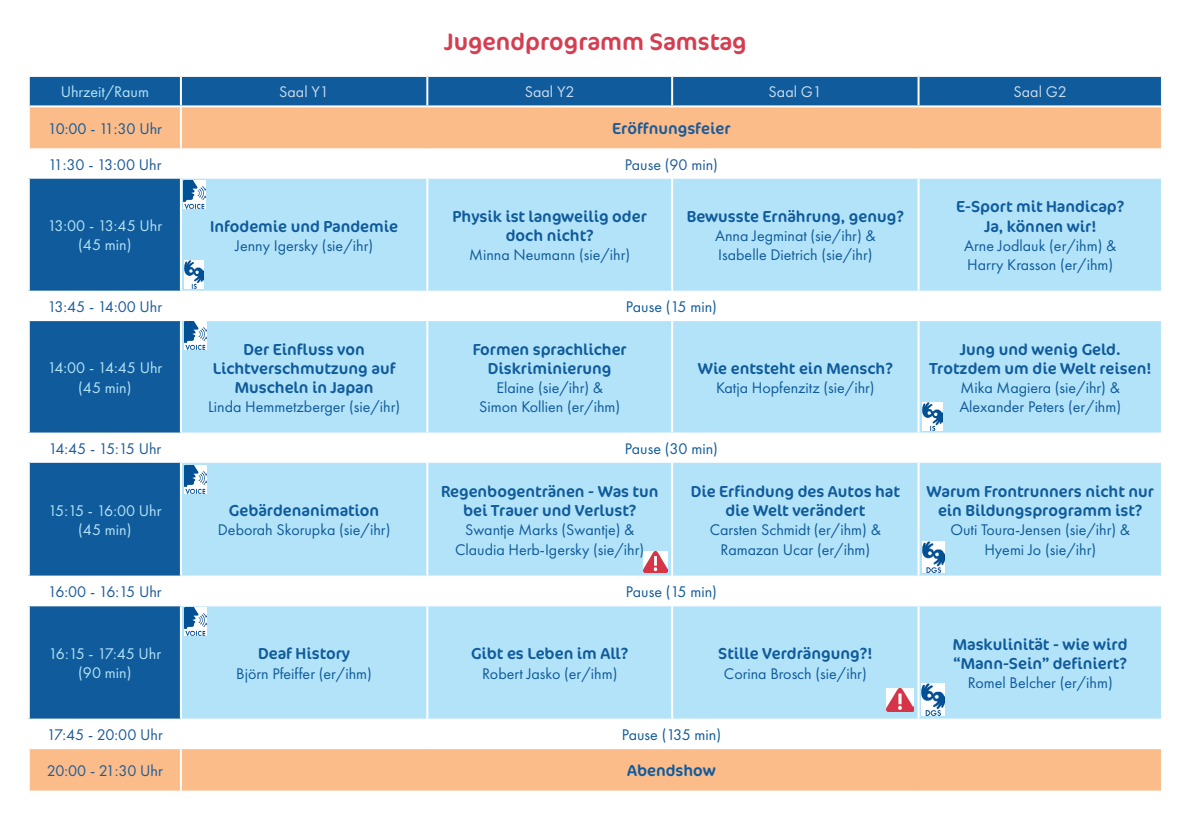
<style>
.page{position:relative;width:1191px;height:840px;background:#fff}
.page>*{position:absolute;margin:0;border:0;box-sizing:border-box;transform-origin:0 0}
.t1{font:24px "Cocon Pro";color:#d53d51}
.t2{font:16px "Futura PT";color:#105b9b}
.t3{font:16px/19.2px "Cocon Pro";color:#105b9b;text-align:center}
.t4{font:16px "Futura PT";color:#b3e3f9}
.t5{font:16px "Futura PT";color:#1d5b98}
.t6{font:16px "Futura PT";color:#105b9c}
.t7{font:16px "Cocon Pro";color:#105b9c}
.t8{font:16px "Futura PT";letter-spacing:-.05em;color:#b3e3f9}
.t9{font:16px "Futura PT";color:#c9dcef}
.t10{font:16px "Cocon Pro";color:#1d5b98}
.t11{font:16px "Futura PT";letter-spacing:-.06em;color:#1d5b98}
.t12{font:16px "Futura PT";letter-spacing:-.05em;color:#1d5b98}
.t13{font:16px "Futura PT";color:#c7daed}
</style>
<div class="page">
<div style="left:30px;top:77px;width:1131px;height:28px;background:#105b9b"></div>
<div style="left:29px;top:106px;width:152px;height:43px;background:#fbbc89"></div>
<div style="left:181px;top:106px;width:981px;height:43px;background:#fbbc89"></div>
<div style="left:29px;top:178px;width:152px;height:113px;background:#105b9b"></div>
<div style="left:182px;top:179px;width:979px;height:111px;background:#b3e3f9"></div>
<div style="left:29px;top:320px;width:152px;height:113px;background:#105b9b"></div>
<div style="left:182px;top:321px;width:979px;height:111px;background:#b3e3f9"></div>
<div style="left:29px;top:461px;width:152px;height:115px;background:#105b9b"></div>
<div style="left:182px;top:462px;width:979px;height:113px;background:#b3e3f9"></div>
<div style="left:29px;top:605px;width:152px;height:114px;background:#105b9b"></div>
<div style="left:182px;top:606px;width:979px;height:112px;background:#b3e3f9"></div>
<div style="left:30px;top:748px;width:1131px;height:42px;background:#fbbc89"></div>
<hr style="left:671px;top:77px;width:2px;height:28px;background:#fff">
<hr style="left:917px;top:77px;width:2px;height:28px;background:#fff">
<hr style="left:671px;top:179px;width:2px;height:111px;background:#fff">
<hr style="left:917px;top:179px;width:2px;height:111px;background:#fff">
<hr style="left:671px;top:321px;width:2px;height:111px;background:#fff">
<hr style="left:917px;top:321px;width:2px;height:111px;background:#fff">
<hr style="left:671px;top:462px;width:2px;height:113px;background:#fff">
<hr style="left:917px;top:462px;width:2px;height:113px;background:#fff">
<hr style="left:671px;top:606px;width:2px;height:112px;background:#fff">
<hr style="left:917px;top:606px;width:2px;height:112px;background:#fff">
<hr style="left:426px;top:77px;width:2px;height:28px;background:#fff">
<hr style="left:181px;top:105px;width:246px;height:2px;background:#fff">
<hr style="left:427px;top:105px;width:245px;height:2px;background:#fff">
<hr style="left:672px;top:105px;width:246px;height:2px;background:#fff">
<hr style="left:918px;top:105px;width:245px;height:2px;background:#fff">
<hr style="left:1161px;top:107px;width:2px;height:41px;background:#fff">
<hr style="left:181px;top:148px;width:246px;height:2px;background:#fff">
<hr style="left:427px;top:148px;width:245px;height:2px;background:#fff">
<hr style="left:672px;top:148px;width:246px;height:2px;background:#fff">
<hr style="left:918px;top:148px;width:245px;height:2px;background:#fff">
<hr style="left:426px;top:179px;width:2px;height:111px;background:#fff">
<hr style="left:426px;top:321px;width:2px;height:111px;background:#fff">
<hr style="left:426px;top:462px;width:2px;height:113px;background:#fff">
<hr style="left:426px;top:606px;width:2px;height:112px;background:#fff">
<hr style="left:180px;top:77px;width:2px;height:28px;background:#fff">
<hr style="left:28px;top:177px;width:153px;height:2px;background:#fff">
<hr style="left:28px;top:179px;width:2px;height:111px;background:#fff">
<hr style="left:180px;top:179px;width:2px;height:111px;background:#fff">
<hr style="left:28px;top:290px;width:153px;height:2px;background:#fff">
<hr style="left:28px;top:319px;width:153px;height:2px;background:#fff">
<hr style="left:28px;top:321px;width:2px;height:111px;background:#fff">
<hr style="left:180px;top:321px;width:2px;height:111px;background:#fff">
<hr style="left:28px;top:432px;width:153px;height:2px;background:#fff">
<hr style="left:28px;top:460px;width:153px;height:2px;background:#fff">
<hr style="left:28px;top:462px;width:2px;height:113px;background:#fff">
<hr style="left:180px;top:462px;width:2px;height:113px;background:#fff">
<hr style="left:28px;top:575px;width:153px;height:2px;background:#fff">
<hr style="left:28px;top:604px;width:153px;height:2px;background:#fff">
<hr style="left:28px;top:606px;width:2px;height:112px;background:#fff">
<hr style="left:180px;top:606px;width:2px;height:112px;background:#fff">
<hr style="left:28px;top:718px;width:153px;height:2px;background:#fff">
<hr style="left:180px;top:748px;width:2px;height:42px;background:#fff">
<hr style="left:28px;top:107px;width:2px;height:41px;background:#fff">
<hr style="left:28px;top:105px;width:153px;height:2px;background:#fff">
<hr style="left:180px;top:107px;width:2px;height:41px;background:#fff">
<hr style="left:28px;top:148px;width:153px;height:2px;background:#fff">
<img style="left:886px;top:687px;width:27px;height:24px">
<img style="left:183px;top:180px;width:22px;height:28px">
<img style="left:922px;top:541px;width:23px;height:31px">
<img style="left:184px;top:260px;width:20px;height:28px">
<img style="left:643px;top:551px;width:24px;height:21px">
<img style="left:185px;top:321px;width:21px;height:28px">
<img style="left:185px;top:465px;width:22px;height:28px">
<img style="left:185px;top:607px;width:21px;height:28px">
<img style="left:922px;top:402px;width:20px;height:28px">
<img style="left:922px;top:683px;width:22px;height:32px">
<p class="t1" style="left:444px;top:26px;width:304px">Jugendprogramm Samstag</p>
<p class="t4" style="left:61px;top:82px;width:90px">Uhrzeit/Raum</p>
<p class="t13" style="left:279px;top:82px;width:51px">Saal Y1</p>
<p class="t9" style="left:525px;top:82px;width:51px">Saal Y2</p>
<p class="t9" style="left:768px;top:82px;width:55px">Saal G1</p>
<p class="t9" style="left:1013px;top:82px;width:55px">Saal G2</p>
<p class="t2" style="left:48px;top:119px;width:116px">10:00 - 11:30 Uhr</p>
<p class="t10" style="left:612px;top:118px;width:120px">Eröffnungsfeier</p>
<p class="t5" style="left:48px;top:155px;width:115px">11:30 - 13:00 Uhr</p>
<p class="t5" style="left:625px;top:155px;width:95px">Pause (90 min)</p>
<p class="t4" style="left:48px;top:216px;width:116px">13:00 - 13:45 Uhr</p>
<p class="t4" style="left:78px;top:235px;width:55px">(45 min)</p>
<p class="t3" style="left:210px;top:216px;width:189px">Infodemie und Pandemie</p>
<p class="t2" style="left:235px;top:236px;width:139px">Jenny Igersky (sie/ihr)</p>
<p class="t3" style="left:452px;top:206px;width:196px">Physik ist langweilig oder doch nicht?</p>
<p class="t2" style="left:469px;top:245px;width:162px">Minna Neumann (sie/ihr)</p>
<p class="t3" style="left:686px;top:206px;width:219px">Bewusste Ernährung, genug?</p>
<p class="t2" style="left:715px;top:226px;width:162px">Anna Jegminat (sie/ihr) &amp;</p>
<p class="t2" style="left:718px;top:245px;width:156px">Isabelle Dietrich (sie/ihr)</p>
<p class="t5" style="left:47px;top:297px;width:116px">13:45 - 14:00 Uhr</p>
<p class="t2" style="left:626px;top:297px;width:93px">Pause (15 min)</p>
<p class="t4" style="left:47px;top:358px;width:116px">14:00 - 14:45 Uhr</p>
<p class="t4" style="left:78px;top:377px;width:55px">(45 min)</p>
<p class="t3" style="left:243px;top:339px;width:123px">Der Einfluss von</p>
<p class="t3" style="left:213px;top:358px;width:184px">Lichtverschmutzung auf</p>
<p class="t3" style="left:235px;top:377px;width:140px">Muscheln in Japan</p>
<p class="t2" style="left:208px;top:397px;width:193px">Linda Hemmetzberger (sie/ihr)</p>
<p class="t3" style="left:473px;top:339px;width:156px">Formen sprachlicher</p>
<p class="t3" style="left:488px;top:358px;width:125px">Diskriminierung</p>
<p class="t2" style="left:496px;top:378px;width:108px">Elaine (sie/ihr) &amp;</p>
<p class="t2" style="left:479px;top:397px;width:143px">Simon Kollien (er/ihm)</p>
<p class="t3" style="left:698px;top:358px;width:196px">Wie entsteht ein Mensch?</p>
<p class="t2" style="left:716px;top:378px;width:160px">Katja Hopfenzitz (sie/ihr)</p>
<p class="t11" style="left:48px;top:438px;width:114px">14:45 - 15:15 Uhr</p>
<p class="t2" style="left:625px;top:438px;width:95px">Pause (30 min)</p>
<p class="t8" style="left:48px;top:500px;width:115px">15:15 - 16:00 Uhr</p>
<p class="t4" style="left:78px;top:520px;width:55px">(45 min)</p>
<p class="t3" style="left:229px;top:500px;width:152px">Gebärdenanimation</p>
<p class="t2" style="left:218px;top:520px;width:174px">Deborah Skorupka (sie/ihr)</p>
<p class="t3" style="left:441px;top:481px;width:219px">Regenbogentränen - Was tun bei Trauer und Verlust?</p>
<p class="t2" style="left:465px;top:520px;width:171px">Swantje Marks (Swantje) &amp;</p>
<p class="t2" style="left:455px;top:539px;width:191px">Claudia Herb-Igersky (sie/ihr)</p>
<p class="t3" style="left:691px;top:481px;width:210px">Die Erfindung des Autos hat die Welt verändert</p>
<p class="t2" style="left:710px;top:520px;width:173px">Carsten Schmidt (er/ihm) &amp;</p>
<p class="t2" style="left:720px;top:539px;width:151px">Ramazan Ucar (er/ihm)</p>
<p class="t12" style="left:48px;top:582px;width:115px">16:00 - 16:15 Uhr</p>
<p class="t2" style="left:626px;top:582px;width:93px">Pause (15 min)</p>
<p class="t8" style="left:48px;top:643px;width:114px">16:15 - 17:45 Uhr</p>
<p class="t4" style="left:78px;top:663px;width:55px">(90 min)</p>
<p class="t3" style="left:258px;top:643px;width:93px">Deaf History</p>
<p class="t2" style="left:236px;top:663px;width:137px">Björn Pfeiffer (er/ihm)</p>
<p class="t3" style="left:471px;top:643px;width:159px">Gibt es Leben im All?</p>
<p class="t2" style="left:482px;top:663px;width:137px">Robert Jasko (er/ihm)</p>
<p class="t3" style="left:718px;top:643px;width:156px">Stille Verdrängung?!</p>
<p class="t2" style="left:724px;top:663px;width:144px">Corina Brosch (sie/ihr)</p>
<p class="t5" style="left:47px;top:724px;width:117px">17:45 - 20:00 Uhr</p>
<p class="t2" style="left:622px;top:724px;width:101px">Pause (135 min)</p>
<p class="t5" style="left:47px;top:760px;width:118px">20:00 - 21:30 Uhr</p>
<p class="t3" style="left:627px;top:760px;width:90px">Abendshow</p>
<p class="t7" style="left:956px;top:196px;width:170px">E-Sport mit Handicap?</p>
<p class="t7" style="left:984px;top:215px;width:114px">Ja, können wir!</p>
<p class="t6" style="left:964px;top:236px;width:154px">Arne Jodlauk (er/ihm) &amp;</p>
<p class="t6" style="left:967px;top:255px;width:147px">Harry Krasson (er/ihm)</p>
<p class="t3" style="left:960px;top:339px;width:162px">Jung und wenig Geld.</p>
<p class="t3" style="left:929px;top:358px;width:224px">Trotzdem um die Welt reisen!</p>
<p class="t2" style="left:960px;top:378px;width:161px">Mika Magiera (sie/ihr) &amp;</p>
<p class="t2" style="left:959px;top:397px;width:163px">Alexander Peters (er/ihm)</p>
<p class="t3" style="left:926px;top:481px;width:229px">Warum Frontrunners nicht nur ein Bildungsprogramm ist?</p>
<p class="t2" style="left:950px;top:520px;width:181px">Outi Toura-Jensen (sie/ihr) &amp;</p>
<p class="t2" style="left:984px;top:539px;width:113px">Hyemi Jo (sie/ihr)</p>
<p class="t3" style="left:953px;top:634px;width:176px;text-align:left">Maskulinität - wie wird “Mann-Sein” definiert?</p>
<p class="t2" style="left:967px;top:673px;width:147px">Romel Belcher (er/ihm)</p>
</div>
